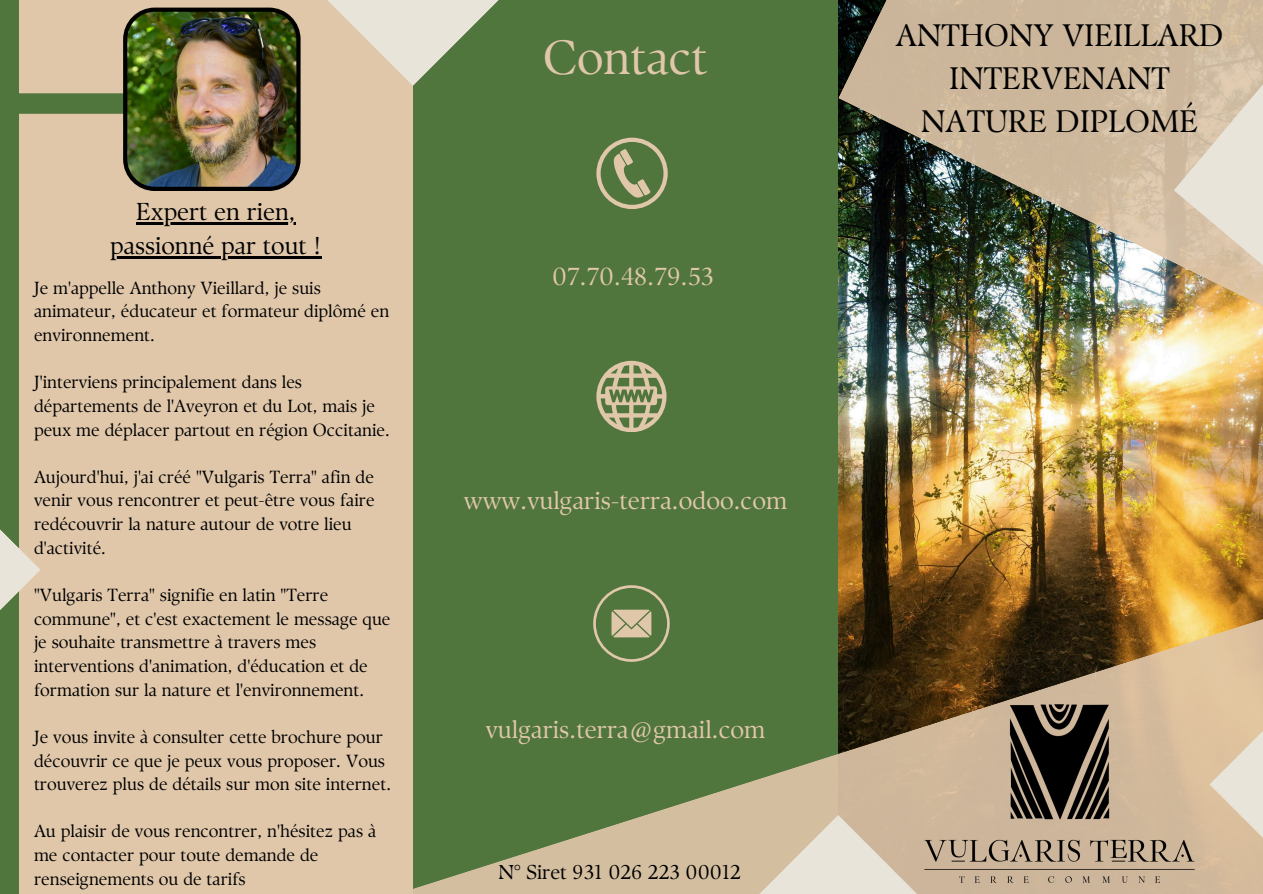
<style>
.page{position:relative;width:1263px;height:894px;background:#fff}
.page>*{position:absolute;margin:0;border:0;box-sizing:border-box;transform-origin:0 0}
.t1{font:47.85px "TY Serif D";color:#e0c7aa}
.t2{font:31.05px/42.8px "TY Serif D";color:#000;text-align:center}
.t3{font:24.75px "TY Serif D";color:#e0c7aa}
.t4{font:24.45px "TY Serif D";color:#000}
.t5{font:20.1px "TY Serif D";color:#000}
.t6{font:17.55px/23.5px "TY Serif D";color:#000}
</style>
<div class="page">
<div style="left:0;top:0;width:1263px;height:893px;background:#50753d"></div>
<img style="left:838px;top:456px;width:425px;height:102px">
<div style="left:19px;top:0;width:394px;height:893px;background:#e0c7aa"></div>
<svg style="left:596px;top:361px;width:70px;height:70px"></svg>
<svg style="left:413px;top:558px;width:850px;height:335px"></svg>
<svg style="left:649px;top:814px;width:244px;height:79px"></svg>
<svg style="left:1209px;top:594px;width:54px;height:299px"></svg>
<svg style="left:593px;top:585px;width:77px;height:76px"></svg>
<img style="left:893px;top:693px;width:334px;height:200px">
<svg style="left:0;top:529px;width:40px;height:81px"></svg>
<img style="left:19px;top:0;width:648px;height:208px">
<img style="left:838px;top:0;width:425px;height:456px">
<svg style="left:1174px;top:0;width:89px;height:363px"></svg>
<hr style="left:136px;top:222px;width:160px;height:2px;background:#000">
<hr style="left:110px;top:256px;width:212px;height:2px;background:#000">
<p class="t4" style="left:136px;top:197px;width:161px">Expert en rien,</p>
<p class="t4" style="left:110px;top:230px;width:213px">passionné par tout !</p>
<p class="t6" style="left:34px;top:276px;width:357px">Je m'appelle Anthony Vieillard, je suis animateur, éducateur et formateur diplômé en environnement.</p>
<h2 class="t6" style="left:34px;top:370px;width:358px">J'interviens principalement dans les départements de l'Aveyron et du Lot, mais je peux me déplacer partout en région Occitanie.</h2>
<h1 class="t6" style="left:34px;top:465px;width:342px">Aujourd'hui, j'ai créé "Vulgaris Terra" afin de venir vous rencontrer et peut-être vous faire redécouvrir la nature autour de votre lieu d'activité.</h1>
<p class="t6" style="left:34px;top:583px;width:358px">"Vulgaris Terra" signifie en latin "Terre commune", et c'est exactement le message que je souhaite transmettre à travers mes interventions d'animation, d'éducation et de formation sur la nature et l'environnement.</p>
<h3 class="t6" style="left:34px;top:724px;width:359px">Je vous invite à consulter cette brochure pour découvrir ce que je peux vous proposer. Vous trouverez plus de détails sur mon site internet.</h3>
<p class="t6" style="left:34px;top:819px;width:344px">Au plaisir de vous rencontrer, n'hésitez pas à me contacter pour toute demande de renseignements ou de tarifs</p>
<p class="t1" style="left:543px;top:29px;width:166px">Contact</p>
<p class="t3" style="left:552px;top:262px;width:163px">07.70.48.79.53</p>
<p class="t3" style="left:464px;top:485px;width:325px">www.vulgaris-terra.odoo.com</p>
<h3 class="t3" style="left:486px;top:714px;width:281px">vulgaris.terra@gmail.com</h3>
<p class="t5" style="left:499px;top:859px;width:244px">N° Siret 931 026 223 00012</p>
<p class="t2" style="left:896px;top:14px;width:329px">ANTHONY VIEILLARD<br>INTERVENANT<br>NATURE DIPLOMÉ</p>
</div>
